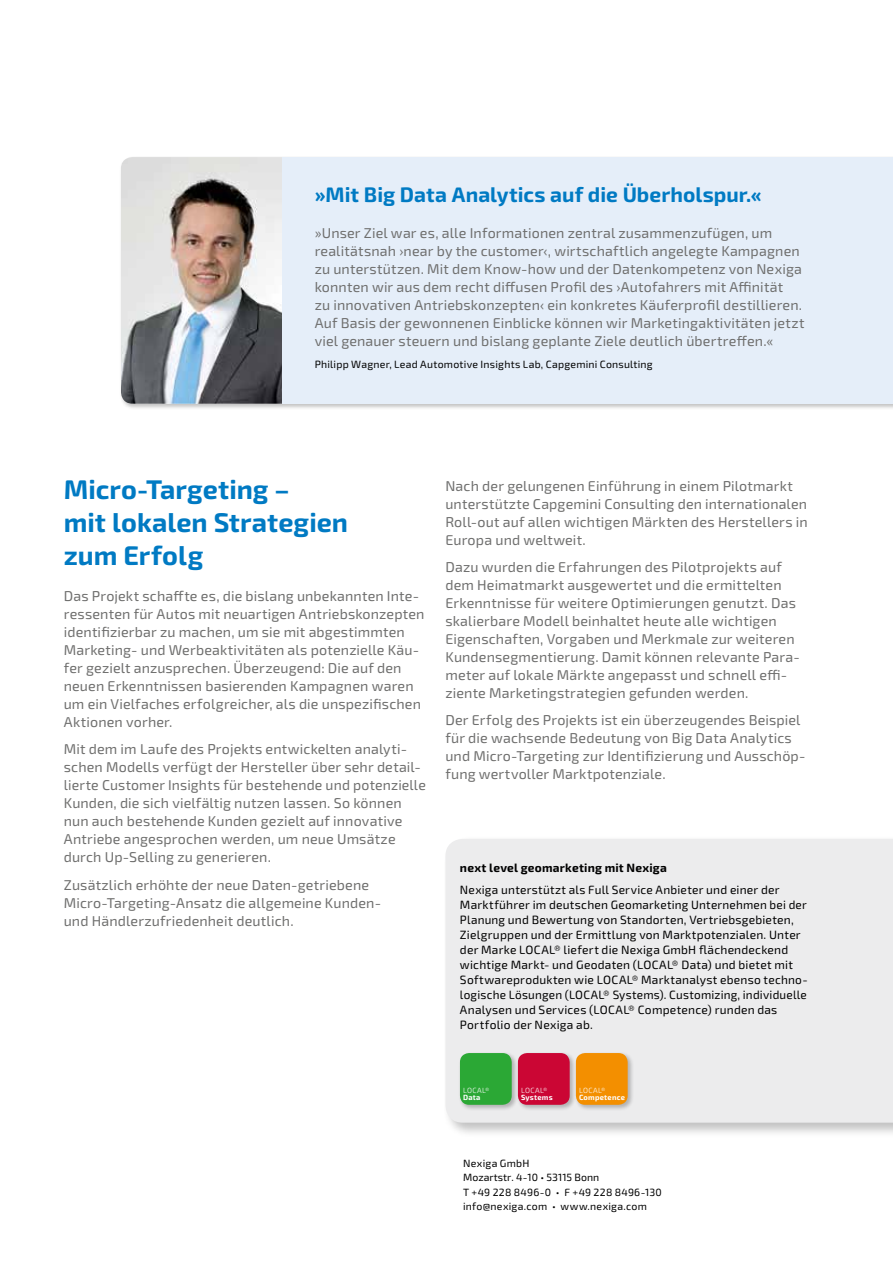
<style>
.page{position:relative;width:893px;height:1263px;background:#fff}
.page>*{position:absolute;margin:0;border:0;box-sizing:border-box;transform-origin:0 0}
.t1{font:700 27px/33px "Exo 2.0";color:#007ac3}
.t2{font:700 21px "Exo 2.0";color:#007ac3}
.t3{font:14.25px/18px "Exo 2.0";letter-spacing:.01em;color:#6f6f6e}
.t4{font:12px/15px "Exo 2.0";letter-spacing:.02em;color:#000}
.t5{font:700 12px "Exo 2.0";letter-spacing:.02em;color:#000}
.t6{font:10.5px/14.2px "Exo 2.0";letter-spacing:.02em;color:#000}
.t7{font:700 7.5px "Exo 2.0";letter-spacing:.03em;color:#fff}
.t8{font:300 7.5px "Exo 2.0";letter-spacing:.035em;color:#fff}
</style>
<div class="page">
<div style="left:120px;top:156px;width:773px;height:254px;background:#000;opacity:.25"></div>
<img style="left:121px;top:157px;width:162px;height:247px">
<div style="left:283px;top:157px;width:610px;height:247px;background:#e5eef9"></div>
<div style="left:442px;top:835px;width:451px;height:303px;background:#000;opacity:.25"></div>
<div style="left:445px;top:839px;width:448px;height:284px;background:#ececed"></div>
<div style="left:458px;top:1051px;width:60px;height:60px;background:#000;opacity:.25"></div>
<div style="left:460px;top:1053px;width:52px;height:52px;background:#2ba835;border-radius:9px"></div>
<div style="left:516px;top:1051px;width:60px;height:60px;background:#000;opacity:.25"></div>
<div style="left:518px;top:1053px;width:52px;height:52px;background:#cb0634;border-radius:9px"></div>
<div style="left:574px;top:1051px;width:60px;height:60px;background:#000;opacity:.25"></div>
<div style="left:576px;top:1053px;width:52px;height:52px;background:#f38f00;border-radius:9px"></div>
<h2 class="t2" style="left:315px;top:182px;width:448px">»Mit Big Data Analytics auf die Überholspur.«</h2>
<p class="t3" style="left:315px;top:224px;width:491px">»Unser Ziel war es, alle Informationen zentral zusammenzufügen, um realitätsnah ›near by the customer‹, wirtschaftlich angelegte Kampagnen zu unterstützen. Mit dem Know-how und der Datenkompetenz von Nexiga konnten wir aus dem recht diffusen Profil des ›Autofahrers mit Affinität<br>zu innovativen Antriebskonzepten‹ ein konkretes Käuferprofil destillieren.<br>Auf Basis der gewonnenen Einblicke können wir Marketingaktivitäten jetzt viel genauer steuern und bislang geplante Ziele deutlich übertreffen.«</p>
<p class="t6" style="left:315px;top:357px;width:340px">Philipp Wagner, Lead Automotive Insights Lab, Capgemini Consulting</p>
<h1 class="t1" style="left:64px;top:474px;width:286px">Micro-Targeting –<br>mit lokalen Strategien zum Erfolg</h1>
<p class="t3" style="left:64px;top:588px;width:362px">Das Projekt schaffte es, die bislang unbekannten Inte&shy;ressenten für Autos mit neuartigen Antriebskonzepten identifizierbar zu machen, um sie mit abgestimmten Marketing- und Werbeaktivitäten als potenzielle Käu&shy;fer gezielt anzusprechen. Überzeugend: Die auf den neuen Erkenntnissen basierenden Kampagnen waren um ein Vielfaches erfolgreicher, als die unspezifischen Aktionen vorher.</p>
<p class="t3" style="left:64px;top:741px;width:364px">Mit dem im Laufe des Projekts entwickelten analyti&shy;schen Modells verfügt der Hersteller über sehr detail&shy;lierte Customer Insights für bestehende und potenzielle Kunden, die sich vielfältig nutzen lassen. So können nun auch bestehende Kunden gezielt auf innovative Antriebe angesprochen werden, um neue Umsätze durch Up-Selling zu generieren.</p>
<p class="t3" style="left:64px;top:876px;width:319px">Zusätzlich erhöhte der neue Daten-getriebene<br>Micro-Targeting-Ansatz die allgemeine Kunden&shy;und Händlerzufriedenheit deutlich.</p>
<p class="t3" style="left:445px;top:477px;width:364px">Nach der gelungenen Einführung in einem Pilotmarkt unterstützte Capgemini Consulting den internationalen Roll-out auf allen wichtigen Märkten des Herstellers in Europa und weltweit.</p>
<p class="t3" style="left:445px;top:558px;width:356px">Dazu wurden die Erfahrungen des Pilotprojekts auf dem Heimatmarkt ausgewertet und die ermittelten Erkenntnisse für weitere Optimierungen genutzt. Das skalierbare Modell beinhaltet heute alle wichtigen Eigenschaften, Vorgaben und Merkmale zur weiteren Kundensegmentierung. Damit können relevante Para&shy;meter auf lokale Märkte angepasst und schnell effi&shy;ziente Marketingstrategien gefunden werden.</p>
<p class="t3" style="left:445px;top:711px;width:362px">Der Erfolg des Projekts ist ein überzeugendes Beispiel für die wachsende Bedeutung von Big Data Analytics und Micro-Targeting zur Identifizierung und Ausschöp&shy;fung wertvoller Marktpotenziale.</p>
<p class="t5" style="left:460px;top:860px;width:209px">next level geomarketing mit Nexiga</p>
<p class="t4" style="left:460px;top:882px;width:349px">Nexiga unterstützt als Full Service Anbieter und einer der Marktführer im deutschen Geomarketing Unternehmen bei der Planung und Bewertung von Standorten, Vertriebsgebieten, Zielgruppen und der Ermittlung von Marktpotenzialen. Unter der Marke LOCAL® liefert die Nexiga GmbH flächendeckend wichtige Markt- und Geodaten (LOCAL® Data) und bietet mit Softwareprodukten wie LOCAL® Marktanalyst ebenso techno&shy;logische Lösungen (LOCAL® Systems). Customizing, individuelle Analysen und Services (LOCAL® Competence) runden das Portfolio der Nexiga ab.</p>
<p class="t8" style="left:463px;top:1085px;width:28px">LOCAL®</p>
<p class="t7" style="left:463px;top:1093px;width:19px">Data</p>
<p class="t8" style="left:521px;top:1085px;width:28px">LOCAL®</p>
<p class="t7" style="left:521px;top:1093px;width:33px">Systems</p>
<p class="t8" style="left:579px;top:1085px;width:28px">LOCAL®</p>
<p class="t7" style="left:579px;top:1093px;width:47px">Competence</p>
<p class="t6" style="left:463px;top:1156px;width:200px">Nexiga GmbH<br>Mozartstr. 4-10 • 53115 Bonn<br>T +49 228 8496-0 • F +49 228 8496-130 info@nexiga.com • www.nexiga.com</p>
</div>
